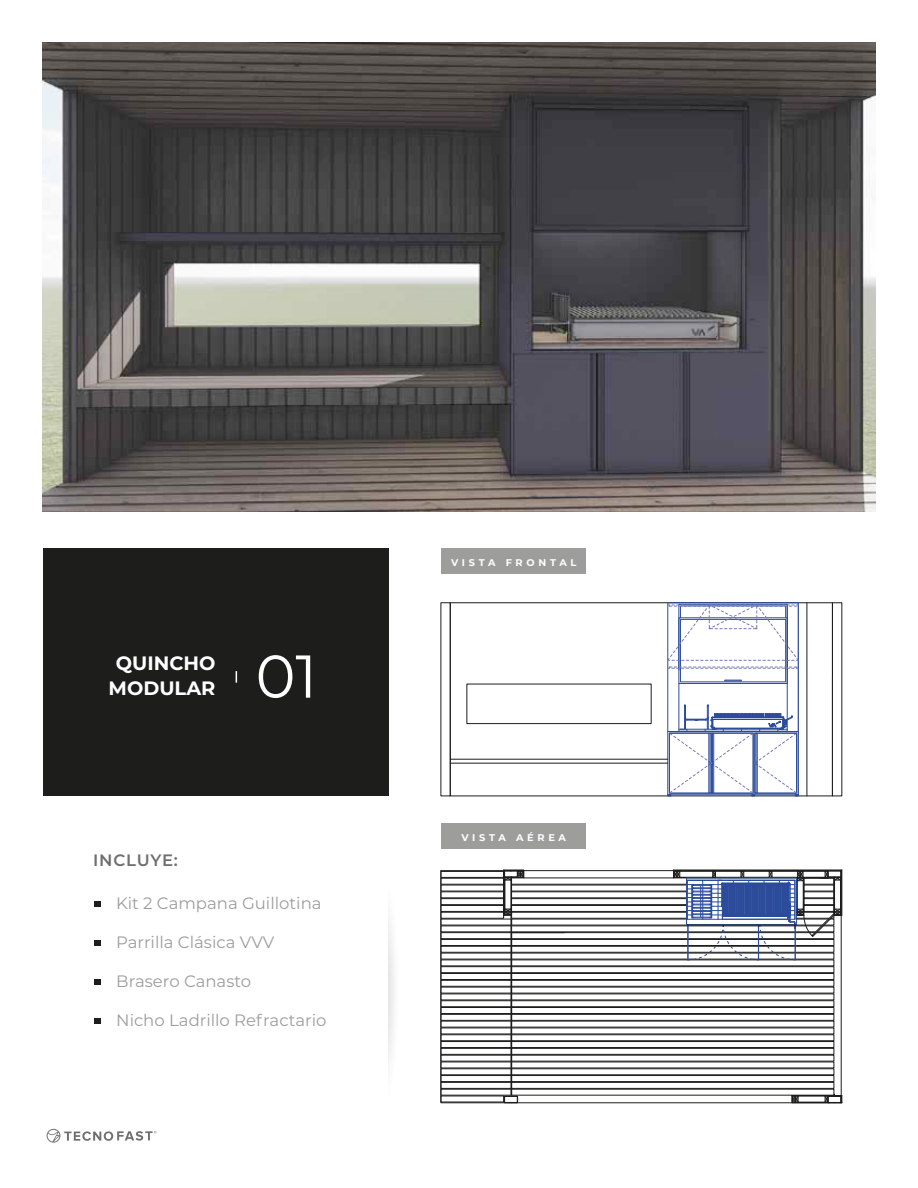
<style>
.page{position:relative;width:918px;height:1188px;background:#fff}
.page>*{position:absolute;margin:0;border:0;box-sizing:border-box;transform-origin:0 0}
.t1{font:60.3px "Montserrat";color:#fff}
.t2{font:700 19.35px/24.6px "Montserrat";color:#fff;text-align:center}
.t3{font:16.5px "Montserrat";color:#9d9d9c}
.t4{font:600 16.5px "Montserrat";letter-spacing:.045em;color:#706f6f}
.t5{font:700 9.75px "Montserrat";letter-spacing:.38em;color:#fff}
</style>
<div class="page">
<div style="left:441px;top:823px;width:144px;height:26px;background:#9d9d9c"></div>
<div style="left:43px;top:549px;width:345px;height:247px;background:#1d1d1b"></div>
<hr style="left:807px;top:603px;width:1px;height:193px;background:#1d1d1b">
<div style="left:832px;top:603px;width:10px;height:193px;border:1px solid #1d1d1b"></div>
<div style="left:467px;top:684px;width:184px;height:40px;border:1px solid #1d1d1b"></div>
<svg style="left:667px;top:602px;width:132px;height:194px"></svg>
<hr style="left:450px;top:763px;width:218px;height:1px;background:#1d1d1b">
<hr style="left:450px;top:759px;width:218px;height:1px;background:#1d1d1b">
<svg style="left:441px;top:877px;width:62px;height:226px"></svg>
<hr style="left:441px;top:870px;width:400px;height:1px;background:#1d1d1b">
<div style="left:441px;top:980px;width:70px;height:6px;border:1px solid #1d1d1b"></div>
<div style="left:441px;top:973px;width:70px;height:7px;border:1px solid #1d1d1b"></div>
<div style="left:441px;top:967px;width:70px;height:6px;border:1px solid #1d1d1b"></div>
<div style="left:441px;top:946px;width:70px;height:6px;border:1px solid #1d1d1b"></div>
<div style="left:441px;top:939px;width:70px;height:7px;border:1px solid #1d1d1b"></div>
<div style="left:441px;top:933px;width:70px;height:6px;border:1px solid #1d1d1b"></div>
<div style="left:441px;top:912px;width:63px;height:6px;border:1px solid #1d1d1b"></div>
<div style="left:441px;top:905px;width:63px;height:6px;border:1px solid #1d1d1b"></div>
<div style="left:441px;top:899px;width:63px;height:6px;border:1px solid #1d1d1b"></div>
<div style="left:441px;top:1001px;width:70px;height:6px;border:1px solid #1d1d1b"></div>
<div style="left:441px;top:1007px;width:70px;height:7px;border:1px solid #1d1d1b"></div>
<div style="left:441px;top:1014px;width:70px;height:6px;border:1px solid #1d1d1b"></div>
<div style="left:441px;top:1035px;width:70px;height:6px;border:1px solid #1d1d1b"></div>
<div style="left:441px;top:1041px;width:70px;height:7px;border:1px solid #1d1d1b"></div>
<div style="left:441px;top:1048px;width:70px;height:6px;border:1px solid #1d1d1b"></div>
<div style="left:441px;top:1076px;width:70px;height:6px;border:1px solid #1d1d1b"></div>
<div style="left:441px;top:1082px;width:70px;height:6px;border:1px solid #1d1d1b"></div>
<div style="left:441px;top:871px;width:63px;height:6px;border:1px solid #1d1d1b"></div>
<svg style="left:503px;top:870px;width:340px;height:234px"></svg>
<hr style="left:674px;top:871px;width:154px;height:1px;background:#1d1d1b">
<hr style="left:524px;top:878px;width:150px;height:1px;background:#1d1d1b">
<svg style="left:236px;top:671px;width:1px;height:12px"></svg>
<div style="left:441px;top:549px;width:144px;height:25px;background:#9d9d9c"></div>
<svg style="left:94px;top:901px;width:6px;height:6px"></svg>
<svg style="left:94px;top:940px;width:6px;height:6px"></svg>
<svg style="left:94px;top:979px;width:6px;height:5px"></svg>
<svg style="left:94px;top:1018px;width:6px;height:5px"></svg>
<svg style="left:43px;top:43px;width:833px;height:468px;background:#5a5757"></svg>
<svg style="left:47px;top:1129px;width:109px;height:14px"></svg>
<p class="t2" style="left:109px;top:650px;width:108px">QUINCHO<br>MODULAR</p>
<h1 class="t1" style="left:256px;top:635px;width:63px">01</h1>
<p class="t4" style="left:93px;top:848px;width:86px">INCLUYE:</p>
<p class="t3" style="left:116px;top:892px;width:207px">Kit 2 Campana Guillotina</p>
<p class="t3" style="left:116px;top:931px;width:160px">Parrilla Clásica VVV</p>
<p class="t3" style="left:116px;top:970px;width:136px">Brasero Canasto</p>
<p class="t3" style="left:116px;top:1009px;width:212px">Nicho Ladrillo Refractario</p>
<p class="t5" style="left:451px;top:555px;width:127px">VISTA FRONTAL</p>
<p class="t5" style="left:461px;top:830px;width:106px">VISTA AÉREA</p>
</div>
